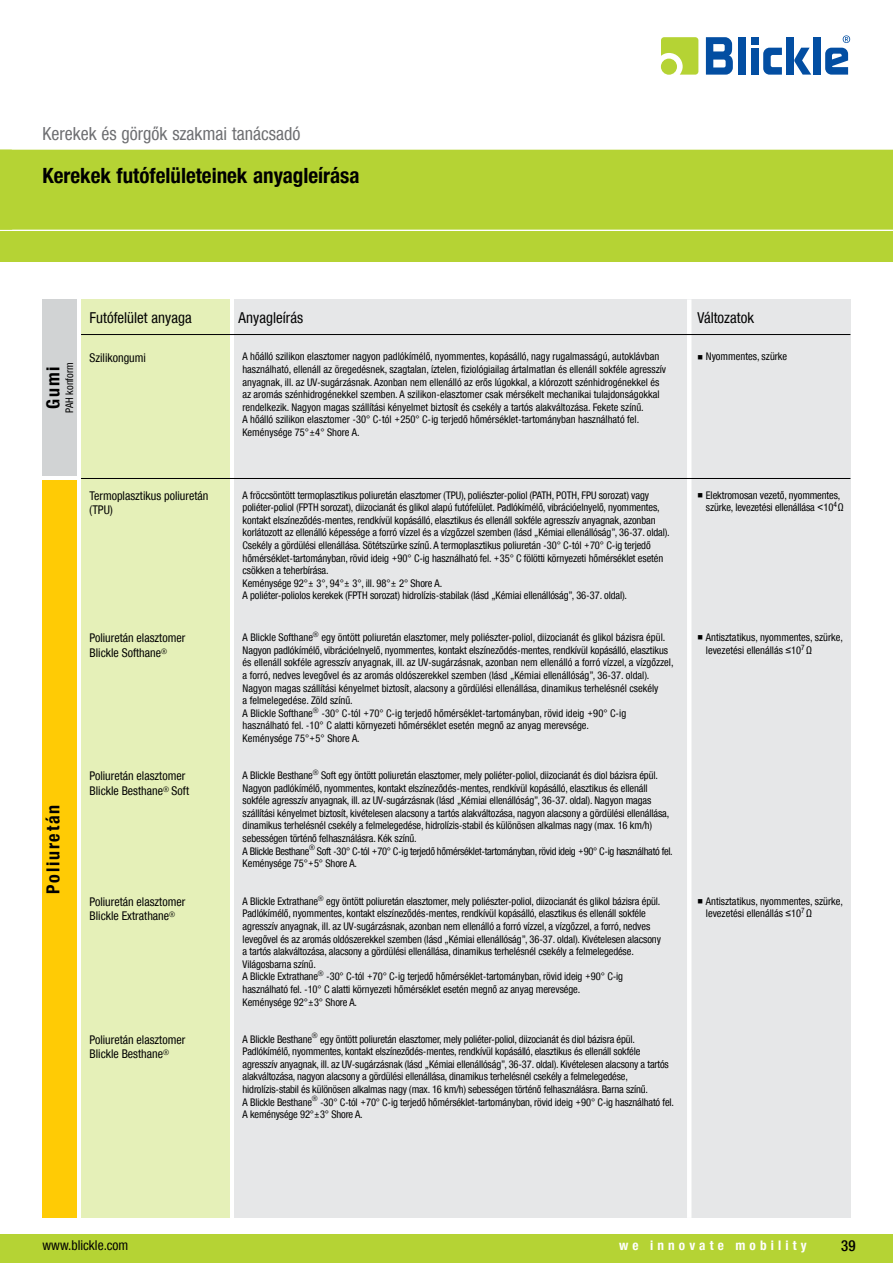
<style>
.page{position:relative;width:893px;height:1263px;background:#fff}
.page>*{position:absolute;margin:0;border:0;box-sizing:border-box;transform-origin:0 0}
.t1{font:700 21px "Blickle Sans Global";color:#000}
.t2{font:18px "Blickle Sans Global";color:#6d6e71}
.t3{font:700 18px "Blickle Sans Global";letter-spacing:.1em;color:#000}
.t4{font:15px "Blickle Sans Global";color:#000}
.t5{font:500 15px "Blickle Sans Global";color:#000}
.t6{font:13.5px "Blickle Sans Global";color:#000}
.t7{font:700 13.2px "Blickle Sans Global";letter-spacing:.315em;color:#fff}
.t8{font:12px/14.4px "Blickle Sans Global";color:#000}
.t9{font:10.5px/12.6px "Blickle Sans Global";letter-spacing:-.01em;color:#000}
</style>
<div class="page">
<div style="left:0;top:1235px;width:893px;height:28px;background:#b5d334"></div>
<div style="left:0;top:150px;width:893px;height:80px;background:#b5d334"></div>
<div style="left:0;top:231px;width:893px;height:31px;background:#b5d334"></div>
<svg style="left:661px;top:37px;width:37px;height:38px"></svg>
<div style="left:738px;top:37px;width:7px;height:38px;background:#034ea2"></div>
<div style="left:751px;top:48px;width:8px;height:27px;background:#034ea2"></div>
<div style="left:751px;top:37px;width:8px;height:8px;background:#034ea2"></div>
<svg style="left:794px;top:48px;width:17px;height:27px"></svg>
<svg style="left:763px;top:48px;width:19px;height:27px"></svg>
<div style="left:813px;top:37px;width:7px;height:38px;background:#034ea2"></div>
<div style="left:786px;top:37px;width:8px;height:38px;background:#034ea2"></div>
<svg style="left:706px;top:37px;width:27px;height:38px"></svg>
<div style="left:661px;top:59px;width:16px;height:16px;background:#b5d334;border-radius:50%"></div>
<svg style="left:825px;top:35px;width:25px;height:40px"></svg>
<div style="left:81px;top:299px;width:149px;height:919px;background:#e5f0b8"></div>
<div style="left:234px;top:299px;width:616px;height:919px;background:#e6e7e8"></div>
<hr style="left:687px;top:299px;width:4px;height:919px;background:#fff">
<hr style="left:81px;top:334px;width:769px;height:1px;background:#000">
<hr style="left:81px;top:478px;width:769px;height:1px;background:#000">
<div style="left:43px;top:299px;width:34px;height:177px;background:#d1d3d4"></div>
<div style="left:43px;top:480px;width:34px;height:738px;background:#ffcb05"></div>
<h2 class="t2" style="left:43px;top:123px;width:259px">Kerekek és görgők szakmai tanácsadó</h2>
<h1 class="t1" style="left:43px;top:163px;width:319px">Kerekek futófelületeinek anyagleírása</h1>
<p class="t9" style="left:63px;top:413px;width:52px;rotate:-90deg">PAH konform</p>
<h2 class="t3" style="left:43px;top:409px;width:44px;rotate:-90deg">Gumi</h2>
<h3 class="t4" style="left:90px;top:309px;width:104px">Futófelület anyaga</h3>
<h3 class="t4" style="left:239px;top:309px;width:66px">Anyagleírás</h3>
<h3 class="t4" style="left:697px;top:309px;width:58px">Változatok</h3>
<p class="t8" style="left:90px;top:350px;width:58px">Szilikongumi</p>
<p class="t9" style="left:242px;top:350px;width:425px">A hőálló szilikon elasztomer nagyon padlókímélő, nyommentes, kopásálló, nagy rugalmasságú, autoklávban használható, ellenáll az öregedésnek, szagtalan, íztelen, fiziológiailag ártalmatlan és ellenáll sokféle agresszív anyagnak, ill. az UV-sugárzásnak. Azonban nem ellenálló az erős lúgokkal, a klórozott szénhidrogénekkel és az aromás szénhidrogénekkel szemben. A szilikon-elasztomer csak mérsékelt mechanikai tulajdonságokkal rendelkezik. Nagyon magas szállítási kényelmet biztosít és csekély a tartós alakváltozása. Fekete színű.<br>A hőálló szilikon elasztomer -30° C-tól +250° C-ig terjedő hőmérséklet-tartományban használható fel.<br>Keménysége 75°±4° Shore A.</p>
<p class="t9" style="left:706px;top:350px;width:83px">Nyommentes, szürke</p>
<h2 class="t3" style="left:43px;top:893px;width:90px;rotate:-90deg">Poliuretán</h2>
<p class="t8" style="left:90px;top:488px;width:120px">Termoplasztikus poliuretán (TPU)</p>
<p class="t9" style="left:243px;top:489px;width:429px">A fröccsöntött termoplasztikus poliuretán elasztomer (TPU), poliészter-poliol (PATH, POTH, FPU sorozat) vagy poliéter-poliol (FPTH sorozat), diizocianát és glikol alapú futófelület. Padlókímélő, vibrációelnyelő, nyommentes, kontakt elszíneződés-mentes, rendkívül kopásálló, elasztikus és ellenáll sokféle agresszív anyagnak, azonban korlátozott az ellenálló képessége a forró vízzel és a vízgőzzel szemben (lásd „Kémiai ellenállóság”, 36-37. oldal).<br>Csekély a gördülési ellenállása. Sötétszürke színű. A termoplasztikus poliuretán -30° C-tól +70° C-ig terjedő hőmérséklet-tartományban, rövid ideig +90° C-ig használható fel. +35° C fölötti környezeti hőmérséklet esetén csökken a teherbírása.<br>Keménysége 92°± 3°, 94°± 3°, ill. 98°± 2° Shore A.<br>A poliéter-poliolos kerekek (FPTH sorozat) hidrolízis-stabilak (lásd „Kémiai ellenállóság”, 36-37. oldal).</p>
<p class="t9" style="left:706px;top:489px;width:139px">Elektromosan vezető, nyommentes, szürke, levezetési ellenállása &lt;10<sup>4</sup> Ω</p>
<p class="t8" style="left:90px;top:631px;width:97px">Poliuretán elasztomer<br>Blickle Softhane<sup>®</sup></p>
<p class="t9" style="left:243px;top:631px;width:432px">A Blickle Softhane<sup>®</sup> egy öntött poliuretán elasztomer, mely poliészter-poliol, diizocianát és glikol bázisra épül.<br>Nagyon padlókímélő, vibrációelnyelő, nyommentes, kontakt elszíneződés-mentes, rendkívül kopásálló, elasztikus és ellenáll sokféle agresszív anyagnak, ill. az UV-sugárzásnak, azonban nem ellenálló a forró vízzel, a vízgőzzel, a forró, nedves levegővel és az aromás oldószerekkel szemben (lásd „Kémiai ellenállóság”, 36-37. oldal).<br>Nagyon magas szállítási kényelmet biztosít, alacsony a gördülési ellenállása, dinamikus terhelésnél csekély<br>a felmelegedése. Zöld színű.<br>A Blickle Softhane<sup>®</sup> -30° C-tól +70° C-ig terjedő hőmérséklet-tartományban, rövid ideig +90° C-ig használható fel. -10° C alatti környezeti hőmérséklet esetén megnő az anyag merevsége.<br>Keménysége 75°+5° Shore A.</p>
<p class="t9" style="left:706px;top:631px;width:139px">Antisztatikus, nyommentes, szürke, levezetési ellenállás ≤10<sup>7</sup> Ω</p>
<p class="t8" style="left:90px;top:769px;width:101px">Poliuretán elasztomer<br>Blickle Besthane<sup>®</sup> Soft</p>
<p class="t9" style="left:243px;top:769px;width:432px">A Blickle Besthane<sup>®</sup> Soft egy öntött poliuretán elasztomer, mely poliéter-poliol, diizocianát és diol bázisra épül.<br>Nagyon padlókímélő, nyommentes, kontakt elszíneződés-mentes, rendkívül kopásálló, elasztikus és ellenáll sokféle agresszív anyagnak, ill. az UV-sugárzásnak (lásd „Kémiai ellenállóság”, 36-37. oldal). Nagyon magas szállítási kényelmet biztosít, kivételesen alacsony a tartós alakváltozása, nagyon alacsony a gördülési ellenállása, dinamikus terhelésnél csekély a felmelegedése, hidrolízis-stabil és különösen alkalmas nagy (max. 16 km/h) sebességen történő felhasználásra. Kék színű.<br>A Blickle Besthane<sup>®</sup> Soft -30° C-tól +70° C-ig terjedő hőmérséklet-tartományban, rövid ideig +90° C-ig használható fel.<br>Keménysége 75°+5° Shore A.</p>
<p class="t9" style="left:243px;top:895px;width:420px">A Blickle Extrathane<sup>®</sup> egy öntött poliuretán elasztomer, mely poliészter-poliol, diizocianát és glikol bázisra épül.<br>Padlókímélő, nyommentes, kontakt elszíneződés-mentes, rendkívül kopásálló, elasztikus és ellenáll sokféle agresszív anyagnak, ill. az UV-sugárzásnak, azonban nem ellenálló a forró vízzel, a vízgőzzel, a forró, nedves levegővel és az aromás oldószerekkel szemben (lásd „Kémiai ellenállóság”, 36-37. oldal). Kivételesen alacsony a tartós alakváltozása, alacsony a gördülési ellenállása, dinamikus terhelésnél csekély a felmelegedése.<br>Világosbarna színű.<br>A Blickle Extrathane<sup>®</sup> -30° C-tól +70° C-ig terjedő hőmérséklet-tartományban, rövid ideig +90° C-ig használható fel. -10° C alatti környezeti hőmérséklet esetén megnő az anyag merevsége.<br>Keménysége 92°±3° Shore A.</p>
<p class="t8" style="left:90px;top:894px;width:97px">Poliuretán elasztomer<br>Blickle Extrathane<sup>®</sup></p>
<p class="t9" style="left:706px;top:895px;width:139px">Antisztatikus, nyommentes, szürke, levezetési ellenállás ≤10<sup>7</sup> Ω</p>
<p class="t8" style="left:90px;top:1032px;width:97px">Poliuretán elasztomer<br>Blickle Besthane<sup>®</sup></p>
<p class="t9" style="left:243px;top:1033px;width:433px">A Blickle Besthane<sup>®</sup> egy öntött poliuretán elasztomer, mely poliéter-poliol, diizocianát és diol bázisra épül.<br>Padlókímélő, nyommentes, kontakt elszíneződés-mentes, rendkívül kopásálló, elasztikus és ellenáll sokféle agresszív anyagnak, ill. az UV-sugárzásnak (lásd „Kémiai ellenállóság”, 36-37. oldal). Kivételesen alacsony a tartós alakváltozása, nagyon alacsony a gördülési ellenállása, dinamikus terhelésnél csekély a felmelegedése, hidrolízis-stabil és különösen alkalmas nagy (max. 16 km/h) sebességen történő felhasználásra. Barna színű.<br>A Blickle Besthane<sup>®</sup> -30° C-tól +70° C-ig terjedő hőmérséklet-tartományban, rövid ideig +90° C-ig használható fel.<br>A keménysége 92°±3° Shore A.</p>
<p class="t6" style="left:43px;top:1238px;width:87px">www.blickle.com</p>
<p class="t7" style="left:619px;top:1238px;width:189px">we innovate mobility</p>
<h3 class="t5" style="left:841px;top:1237px;width:16px">39</h3>
</div>
